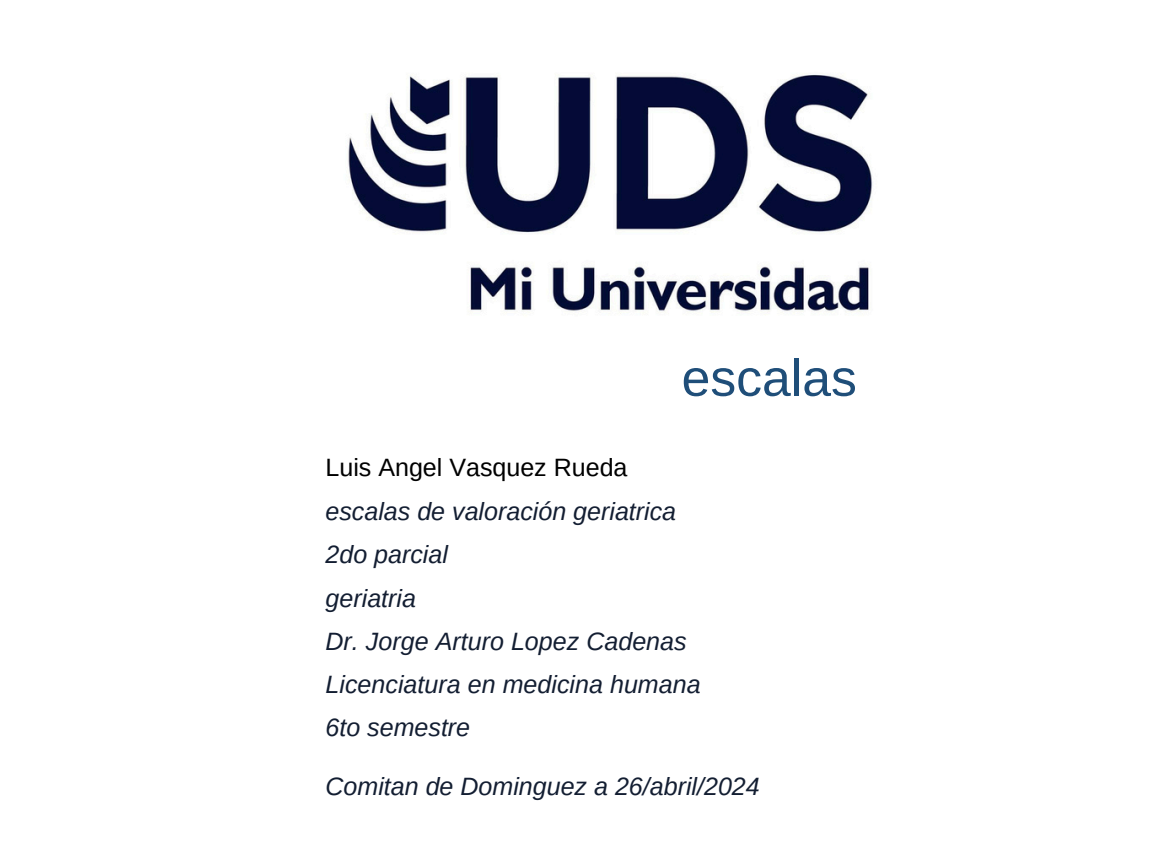
<style>
.page{position:relative;width:1152px;height:864px;background:#fff}
.page>*{position:absolute;margin:0;border:0;box-sizing:border-box;transform-origin:0 0}
.t1{font:51.75px "Arimo";color:#1f4e79}
.t2{font:italic 25.05px "Arimo";color:#131e32}
.t3{font:25.05px "Arimo";color:#000}
</style>
<div class="page">
<img style="left:348px;top:74px;width:525px;height:241px">
<p class="t1" style="left:682px;top:349px;width:177px">escalas</p>
<p class="t3" style="left:325px;top:453px;width:304px">Luis Angel Vasquez Rueda</p>
<p class="t2" style="left:325px;top:497px;width:352px">escalas de valoración geriatrica</p>
<p class="t2" style="left:325px;top:541px;width:124px">2do parcial</p>
<p class="t2" style="left:325px;top:584px;width:92px">geriatria</p>
<p class="t2" style="left:325px;top:628px;width:363px">Dr. Jorge Arturo Lopez Cadenas</p>
<p class="t2" style="left:325px;top:670px;width:377px">Licenciatura en medicina humana</p>
<p class="t2" style="left:325px;top:714px;width:146px">6to semestre</p>
<p class="t2" style="left:325px;top:773px;width:436px">Comitan de Dominguez a 26/abril/2024</p>
</div>
